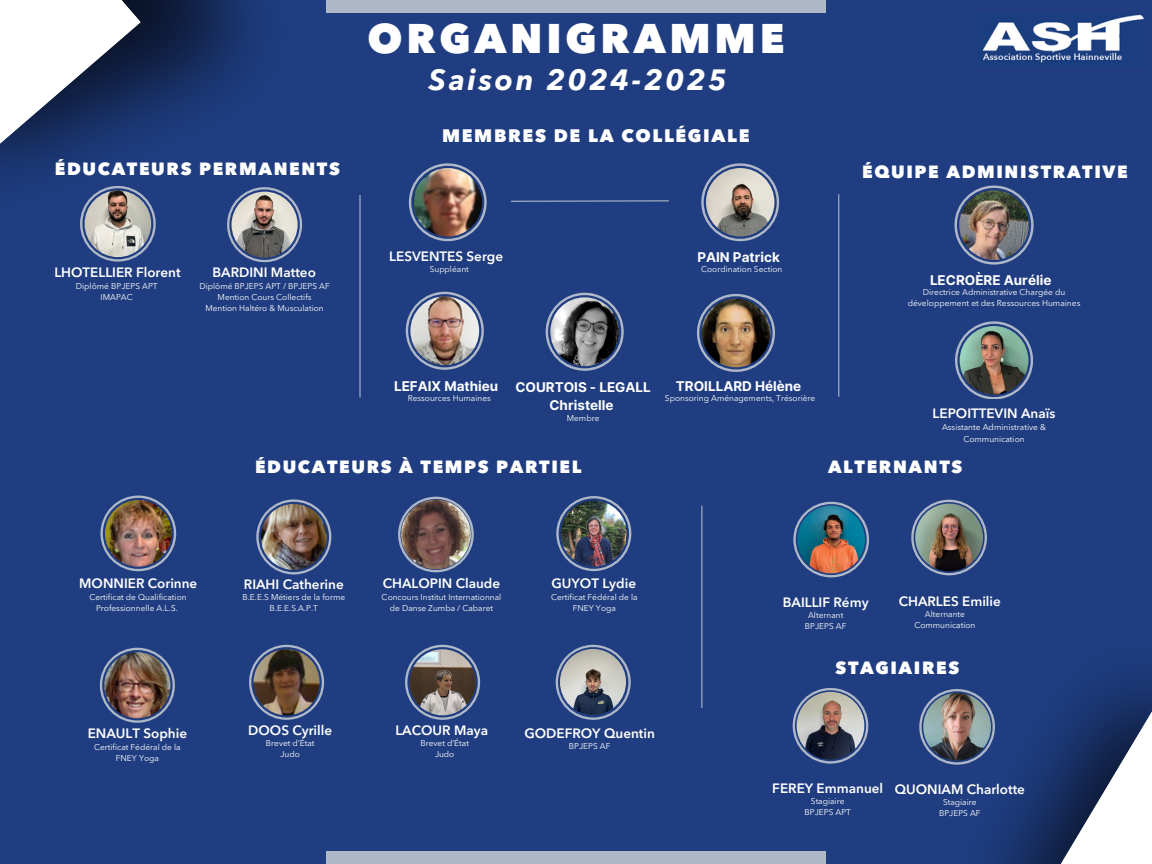
<style>
.page{position:relative;width:1152px;height:864px;background:#1f3d80}
.page>*{position:absolute;margin:0;border:0;box-sizing:border-box;transform-origin:0 0}
.t1{font:800 41.1px "Avenir Next LT Pro";letter-spacing:.09em;color:#fff}
.t2{font:italic 700 29.1px "Avenir Next LT Pro";letter-spacing:.09em;color:#fff}
.t3{font:800 18px "Avenir Next LT Pro";letter-spacing:.09em;color:#fff}
.t4{font:800 17.55px "Avenir Next LT Pro";letter-spacing:.09em;color:#fff}
.t5{font:600 13.5px "Avenir Next LT Pro";color:#fff}
.t6{font:700 13.5px/18px "Inter";color:#fff;text-align:center}
.t7{font:8.4px/11.1px "Avenir Next LT Pro";color:#fff;text-align:center}
</style>
<div class="page">
<svg style="left:409px;top:163px;width:78px;height:78px"></svg>
<img style="left:414px;top:168px;width:68px;height:69px;border-radius:50%">
<hr style="left:511px;top:200px;width:158px;height:2px;background:#aeb8c8">
<svg style="left:406px;top:292px;width:78px;height:78px"></svg>
<img style="left:410px;top:296px;width:69px;height:69px;border-radius:50%">
<svg style="left:955px;top:186px;width:79px;height:79px"></svg>
<img style="left:959px;top:190px;width:70px;height:70px;border-radius:50%">
<svg style="left:955px;top:321px;width:78px;height:78px"></svg>
<img style="left:960px;top:326px;width:68px;height:69px;border-radius:50%">
<hr style="left:359px;top:195px;width:2px;height:202px;background:#aeb8c8">
<svg style="left:701px;top:163px;width:78px;height:78px"></svg>
<img style="left:706px;top:168px;width:68px;height:69px;border-radius:50%">
<svg style="left:697px;top:294px;width:78px;height:78px"></svg>
<img style="left:702px;top:299px;width:68px;height:68px;border-radius:50%">
<svg style="left:100px;top:496px;width:76px;height:75px"></svg>
<img style="left:105px;top:500px;width:67px;height:67px;border-radius:50%">
<svg style="left:100px;top:648px;width:75px;height:75px"></svg>
<img style="left:104px;top:652px;width:66px;height:66px;border-radius:50%">
<svg style="left:256px;top:499px;width:75px;height:75px"></svg>
<img style="left:261px;top:504px;width:66px;height:66px;border-radius:50%">
<svg style="left:398px;top:497px;width:75px;height:75px"></svg>
<svg style="left:249px;top:645px;width:75px;height:75px"></svg>
<img style="left:254px;top:649px;width:66px;height:66px;border-radius:50%">
<svg style="left:556px;top:496px;width:75px;height:75px"></svg>
<img style="left:561px;top:501px;width:66px;height:66px;border-radius:50%">
<svg style="left:405px;top:645px;width:75px;height:75px"></svg>
<img style="left:410px;top:649px;width:66px;height:66px;border-radius:50%">
<img style="left:401px;top:500px;width:70px;height:69px;border-radius:50%">
<div style="left:326px;top:0;width:500px;height:12px;background:#aeb8c8"></div>
<img style="left:919px;top:689px;width:131px;height:175px">
<hr style="left:838px;top:194px;width:1px;height:203px;background:#aeb8c8">
<hr style="left:701px;top:506px;width:1px;height:202px;background:#aeb8c8">
<svg style="left:1050px;top:676px;width:102px;height:188px"></svg>
<img style="left:156px;top:0;width:190px;height:263px">
<svg style="left:0;top:0;width:156px;height:262px"></svg>
<img style="left:982px;top:14px;width:163px;height:50px">
<div style="left:326px;top:852px;width:500px;height:12px;background:#aeb8c8"></div>
<svg style="left:546px;top:293px;width:77px;height:77px"></svg>
<img style="left:550px;top:297px;width:69px;height:69px;border-radius:50%">
<svg style="left:556px;top:645px;width:75px;height:75px"></svg>
<img style="left:560px;top:649px;width:66px;height:66px;border-radius:50%">
<svg style="left:793px;top:502px;width:76px;height:75px"></svg>
<img style="left:797px;top:506px;width:68px;height:67px;border-radius:50%">
<svg style="left:911px;top:500px;width:76px;height:75px"></svg>
<img style="left:915px;top:504px;width:68px;height:67px;border-radius:50%">
<svg style="left:793px;top:688px;width:75px;height:75px"></svg>
<img style="left:797px;top:692px;width:67px;height:68px;border-radius:50%">
<p class="t1" style="left:368px;top:22px;width:418px">ORGANIGRAMME</p>
<p class="t2" style="left:429px;top:68px;width:300px">Saison 2024-2025</p>
<p class="t4" style="left:55px;top:162px;width:286px">ÉDUCATEURS PERMANENTS</p>
<h4 class="t3" style="left:442px;top:128px;width:309px">MEMBRES DE LA COLLÉGIALE</h4>
<p class="t4" style="left:862px;top:165px;width:267px">ÉQUIPE ADMINISTRATIVE</p>
<h3 class="t5" style="left:54px;top:267px;width:128px">LHOTELLIER Florent</h3>
<p class="t7" style="left:76px;top:281px;width:83px">Diplômé BPJEPS APT</p>
<p class="t7" style="left:101px;top:292px;width:34px">IMAPAC</p>
<p class="t5" style="left:213px;top:266px;width:105px">BARDINI Matteo</p>
<p class="t7" style="left:199px;top:281px;width:132px">Diplômé BPJEPS APT / BPJEPS AF</p>
<h4 class="t7" style="left:218px;top:292px;width:95px">Mention Cours Collectifs</h4>
<p class="t7" style="left:205px;top:304px;width:120px">Mention Haltéro &amp; Musculation</p>
<p class="t5" style="left:389px;top:251px;width:115px">LESVENTES Serge</p>
<p class="t7" style="left:430px;top:264px;width:41px">Suppléant</p>
<h4 class="t6" style="left:697px;top:248px;width:84px">PAIN Patrick</h4>
<p class="t7" style="left:701px;top:264px;width:83px">Coordination Section</p>
<p class="t6" style="left:930px;top:271px;width:123px">LECROÈRE Aurélie</p>
<h4 class="t7" style="left:908px;top:287px;width:174px">Directrice Administrative Chargée du développement et des Ressources Humaines</h4>
<h4 class="t6" style="left:394px;top:377px;width:106px">LEFAIX Mathieu</h4>
<p class="t7" style="left:408px;top:393px;width:85px">Ressources Humaines</p>
<p class="t6" style="left:515px;top:378px;width:137px">COURTOIS - LEGALL<br>Christelle</p>
<p class="t7" style="left:567px;top:413px;width:34px">Membre</p>
<p class="t6" style="left:676px;top:377px;width:127px">TROILLARD Hélène</p>
<p class="t7" style="left:665px;top:393px;width:152px">Sponsoring Aménagements, Trésorière</p>
<p class="t5" style="left:933px;top:408px;width:124px">LEPOITTEVIN Anaïs</p>
<p class="t7" style="left:942px;top:423px;width:106px">Assistante Administrative &amp;<br>Communication</p>
<h4 class="t4" style="left:255px;top:460px;width:328px">ÉDUCATEURS À TEMPS PARTIEL</h4>
<p class="t4" style="left:828px;top:460px;width:136px">ALTERNANTS</p>
<p class="t5" style="left:79px;top:578px;width:120px">MONNIER Corinne</p>
<h3 class="t7" style="left:89px;top:592px;width:99px">Certificat de Qualification<br>Professionnelle A.L.S.</h3>
<h3 class="t5" style="left:88px;top:728px;width:101px">ENAULT Sophie</h3>
<p class="t7" style="left:94px;top:742px;width:88px">Certificat Fédéral de la<br>FNEY Yoga</p>
<p class="t5" style="left:244px;top:579px;width:101px">RIAHI Catherine</p>
<h4 class="t7" style="left:242px;top:593px;width:104px">B.E.E.S Métiers de la forme</h4>
<p class="t7" style="left:270px;top:604px;width:50px">B.E.E.S.A.P.T</p>
<p class="t5" style="left:383px;top:578px;width:119px">CHALOPIN Claude</p>
<p class="t7" style="left:382px;top:592px;width:121px">Concours Institut Internationnal de Danse Zumba / Cabaret</p>
<p class="t5" style="left:552px;top:578px;width:86px">GUYOT Lydie</p>
<p class="t7" style="left:551px;top:592px;width:88px">Certificat Fédéral de la<br>FNEY Yoga</p>
<h4 class="t5" style="left:248px;top:725px;width:85px">DOOS Cyrille</h4>
<p class="t7" style="left:266px;top:738px;width:50px">Brevet d’État</p>
<p class="t7" style="left:281px;top:749px;width:21px">Judo</p>
<p class="t5" style="left:395px;top:725px;width:94px">LACOUR Maya</p>
<p class="t7" style="left:420px;top:738px;width:50px">Brevet d’État</p>
<p class="t7" style="left:435px;top:749px;width:21px">Judo</p>
<h4 class="t5" style="left:524px;top:727px;width:132px">GODEFROY Quentin</h4>
<p class="t7" style="left:569px;top:741px;width:43px">BPJEPS AF</p>
<p class="t5" style="left:899px;top:595px;width:104px">CHARLES Emilie</p>
<p class="t7" style="left:925px;top:609px;width:42px">Alternante</p>
<h4 class="t7" style="left:914px;top:620px;width:63px">Communication</h4>
<h4 class="t4" style="left:836px;top:661px;width:125px">STAGIAIRES</h4>
<h4 class="t5" style="left:783px;top:597px;width:87px">BAILLIF Rémy</h4>
<p class="t7" style="left:805px;top:611px;width:43px">Alternant<br>BPJEPS AF</p>
<p class="t5" style="left:772px;top:782px;width:112px">FEREY Emmanuel</p>
<p class="t7" style="left:805px;top:796px;width:48px">Stagiaire<br>BPJEPS APT</p>
<p class="t5" style="left:895px;top:784px;width:132px">QUONIAM Charlotte</p>
<p class="t7" style="left:939px;top:797px;width:43px">Stagiaire<br>BPJEPS AF</p>
</div>
